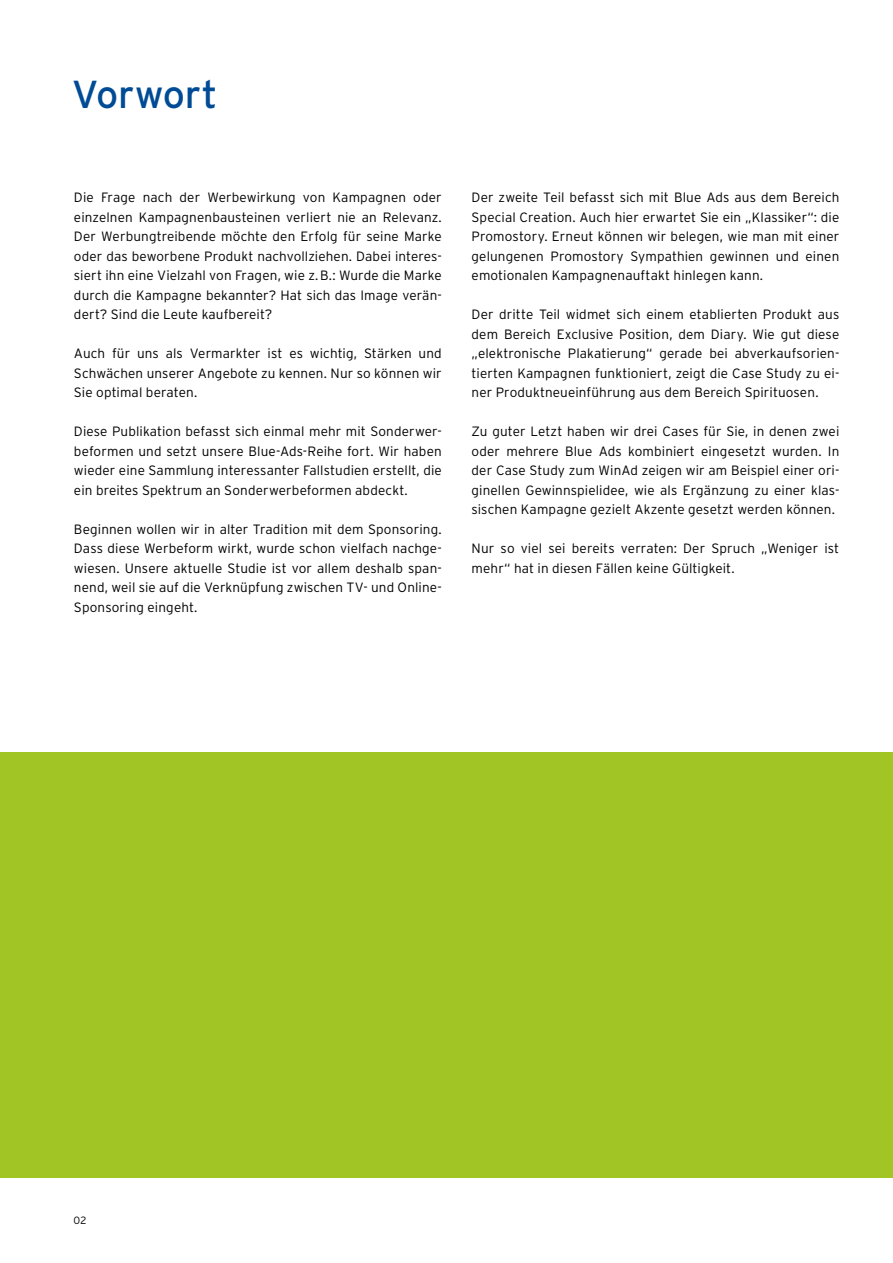
<style>
.page{position:relative;width:893px;height:1263px;background:#fff}
.page>*{position:absolute;margin:0;border:0;box-sizing:border-box;transform-origin:0 0}
.t1{font:39px "Interstate";letter-spacing:-.005em;color:#004b95}
.t2{font:300 13.5px/19.5px "Interstate";letter-spacing:.01em;color:#000;text-align:justify}
.t3{font:300 10.5px "Interstate";color:#000}
</style>
<div class="page">
<div style="left:0;top:753px;width:893px;height:425px;background:#a1c525"></div>
<h1 class="t1" style="left:72px;top:72px;width:147px">Vorwort</h1>
<p class="t2" style="left:74px;top:188px;width:369px">Die Frage nach der Werbewirkung von Kampagnen oder einzelnen Kampagnenbausteinen verliert nie an Relevanz.<br>Der Werbungtreibende möchte den Erfolg für seine Marke oder das beworbene Produkt nachvollziehen. Dabei interes&shy;siert ihn eine Vielzahl von Fragen, wie z.B.: Wurde die Marke durch die Kampagne bekannter? Hat sich das Image verän&shy;dert? Sind die Leute kaufbereit?</p>
<p class="t2" style="left:74px;top:344px;width:369px">Auch für uns als Vermarkter ist es wichtig, Stärken und Schwächen unserer Angebote zu kennen. Nur so können wir Sie optimal beraten.</p>
<p class="t2" style="left:74px;top:422px;width:369px">Diese Publikation befasst sich einmal mehr mit Sonderwer&shy;beformen und setzt unsere Blue-Ads-Reihe fort. Wir haben wieder eine Sammlung interessanter Fallstudien erstellt, die ein breites Spektrum an Sonderwerbeformen abdeckt.</p>
<p class="t2" style="left:74px;top:519px;width:369px">Beginnen wollen wir in alter Tradition mit dem Sponsoring.<br>Dass diese Werbeform wirkt, wurde schon vielfach nachge&shy;wiesen. Unsere aktuelle Studie ist vor allem deshalb span&shy;nend, weil sie auf die Verknüpfung zwischen TV- und Online-Sponsoring eingeht.</p>
<p class="t2" style="left:472px;top:188px;width:369px">Der zweite Teil befasst sich mit Blue Ads aus dem Bereich Special Creation. Auch hier erwartet Sie ein „Klassiker“: die Promostory. Erneut können wir belegen, wie man mit einer gelungenen Promostory Sympathien gewinnen und einen emotionalen Kampagnenauftakt hinlegen kann.</p>
<p class="t2" style="left:472px;top:304px;width:369px">Der dritte Teil widmet sich einem etablierten Produkt aus dem Bereich Exclusive Position, dem Diary. Wie gut diese „elektronische Plakatierung“ gerade bei abverkaufsorien&shy;tierten Kampagnen funktioniert, zeigt die Case Study zu ei&shy;ner Produktneueinführung aus dem Bereich Spirituosen.</p>
<p class="t2" style="left:472px;top:421px;width:369px">Zu guter Letzt haben wir drei Cases für Sie, in denen zwei oder mehrere Blue Ads kombiniert eingesetzt wurden. In der Case Study zum WinAd zeigen wir am Beispiel einer ori&shy;ginellen Gewinnspielidee, wie als Ergänzung zu einer klas&shy;sischen Kampagne gezielt Akzente gesetzt werden können.</p>
<p class="t2" style="left:472px;top:538px;width:369px">Nur so viel sei bereits verraten: Der Spruch „Weniger ist mehr“ hat in diesen Fällen keine Gültigkeit.</p>
<p class="t3" style="left:74px;top:1214px;width:15px">02</p>
</div>
